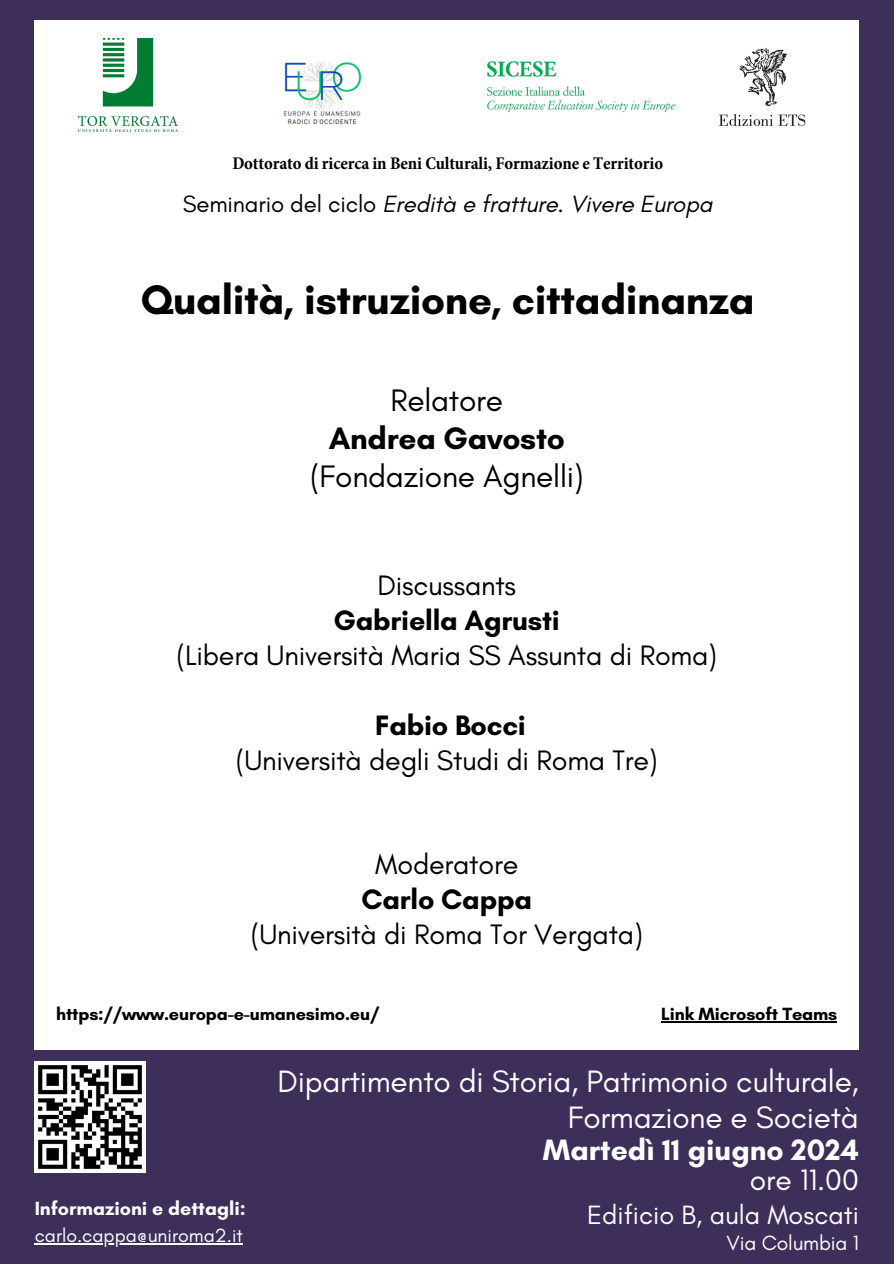
<style>
.page{position:relative;width:894px;height:1264px;background:#fff}
.page>*{position:absolute;margin:0;border:0;box-sizing:border-box;transform-origin:0 0}
.t1{font:700 42px "Glacial Indifference";letter-spacing:-.01em;color:#000}
.t2{font:31.65px/38.2px "Glacial Indifference";letter-spacing:-.01em;color:#000;text-align:center}
.t3{font:31.5px/36px "Glacial Indifference";letter-spacing:-.01em;color:#fff;text-align:right}
.t4{font:700 30px/30.5px "Glacial Indifference";color:#fff;text-align:right}
.t5{font:28.65px/34.8px "Glacial Indifference";letter-spacing:-.01em;color:#000;text-align:center}
.t6{font:27px "Glacial Indifference";color:#fff}
.t7{font:italic 24px "Glacial Indifference";letter-spacing:-.01em;color:#000}
.t8{font:21px "Glacial Indifference";letter-spacing:-.01em;color:#fff}
.t9{font:19.5px "Glacial Indifference";color:#fff}
.t10{font:700 19.5px "Glacial Indifference";color:#fff}
.t11{font:700 condensed 18px "Minion Pro";letter-spacing:-.01em;color:#000}
.t12{font:700 18px "Glacial Indifference";letter-spacing:-.01em;color:#000}
.s1{font-style:normal}
.s2{font-weight:700}
.s3{font-weight:400}
</style>
<div class="page">
<div style="left:0;top:0;width:893px;height:1263px;background:#3d2e5a"></div>
<div style="left:35px;top:20px;width:823px;height:1030px;background:#fff"></div>
<img style="left:35px;top:1061px;width:110px;height:110px">
<img style="left:283px;top:62px;width:79px;height:63px">
<img style="left:79px;top:39px;width:99px;height:93px">
<img style="left:719px;top:48px;width:87px;height:79px">
<img style="left:487px;top:61px;width:189px;height:51px">
<hr style="left:35px;top:1243px;width:208px;height:1px;background:#fff">
<hr style="left:661px;top:1021px;width:176px;height:1px;background:#000">
<h2 class="t11" style="left:232px;top:156px;width:432px">Dottorato di ricerca in Beni Culturali, Formazione e Territorio</h2>
<h5 class="t7" style="left:183px;top:189px;width:531px"><span class="s1">Seminario del ciclo</span> Eredità e fratture. Vivere Europa</h5>
<h1 class="t1" style="left:141px;top:274px;width:615px">Qualità, istruzione, cittadinanza</h1>
<h2 class="t2" style="left:310px;top:380px;width:275px">Relatore<br><span class="s2">Andrea Gavosto </span>(Fondazione Agnelli)</h2>
<h5 class="t5" style="left:176px;top:567px;width:542px">Discussants<br><span class="s2">Gabriella Agrusti<br></span>(Libera Università Maria SS Assunta di Roma)</h5>
<p class="t5" style="left:236px;top:707px;width:423px"><span class="s2">Fabio Bocci<br></span>(Università degli Studi di Roma Tre)</p>
<h3 class="t5" style="left:251px;top:846px;width:393px">Moderatore<br><span class="s2">Carlo Cappa<br></span>(Università di Roma Tor Vergata)</h3>
<h2 class="t12" style="left:56px;top:1003px;width:324px">https://www.europa-e-umanesimo.eu/</h2>
<p class="t12" style="left:661px;top:1003px;width:177px">Link Microsoft Teams</p>
<p class="t10" style="left:35px;top:1196px;width:212px">Informazioni e dettagli:</p>
<p class="t9" style="left:35px;top:1223px;width:210px">carlo.cappa@uniroma2.it</p>
<h4 class="t3" style="left:277px;top:1062px;width:582px">Dipartimento di Storia, Patrimonio culturale,<br>Formazione e Società</h4>
<h2 class="t4" style="left:543px;top:1134px;width:317px">Martedì 11 giugno 2024 <span class="s3">ore 11.00</span></h2>
<h2 class="t6" style="left:587px;top:1197px;width:273px">Edificio B, aula Moscati</h2>
<h2 class="t8" style="left:726px;top:1229px;width:134px">Via Columbia 1</h2>
</div>
